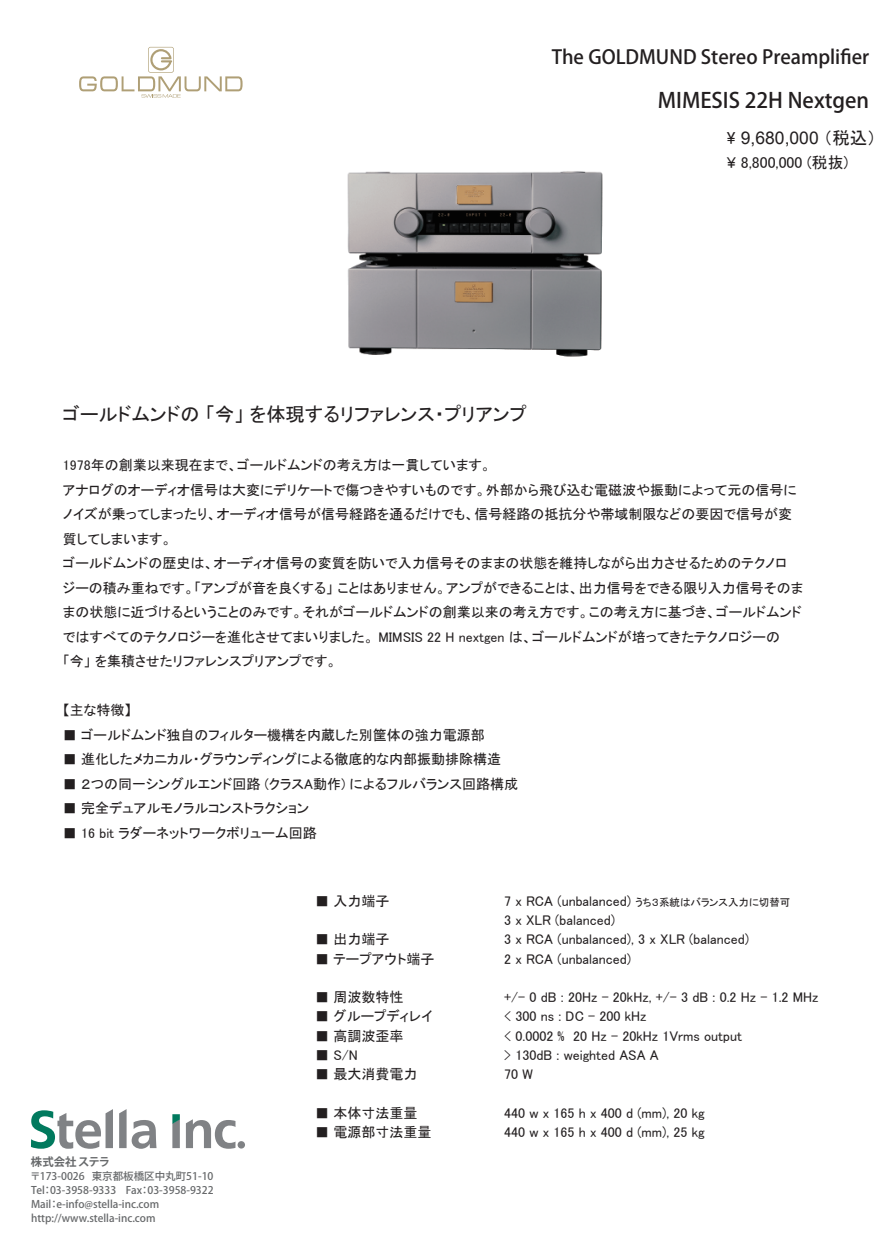
<style>
.page{position:relative;width:893px;height:1241px;background:#fff}
.page>*{position:absolute;margin:0;border:0;box-sizing:border-box;transform-origin:0 0}
.t1{font:500 21px "Koz Go Pro";color:#231f20}
.t2{font:500 19.25px "Koz Go Pro";color:#231f20}
.t3{font:19.25px "MS P Gothic";color:#231f20}
.t4{font:17.5px "Arial";color:#231f20}
.t5{font:15.75px "MS P Gothic";color:#231f20}
.t6{font:14px/24.5px "MS P Gothic";color:#231f20}
.t7{font:700 11.38px "Koz Go Pro";color:#67696b}
.t8{font:500 10.5px/14px "Koz Go Pro";color:#67696b}
.s1{font-family:"MS P Gothic"}
.s2{font-size:10.5px}
</style>
<div class="page">
<svg style="left:119px;top:1109px;width:38px;height:39px"></svg>
<svg style="left:186px;top:1119px;width:49px;height:29px"></svg>
<svg style="left:31px;top:1109px;width:82px;height:39px"></svg>
<svg style="left:238px;top:1140px;width:7px;height:8px"></svg>
<svg style="left:172px;top:1114px;width:8px;height:33px"></svg>
<img style="left:347px;top:171px;width:256px;height:186px">
<svg style="left:79px;top:47px;width:164px;height:51px"></svg>
<h2 class="t2" style="left:552px;top:44px;width:319px">The GOLDMUND Stereo Preamplifier</h2>
<h1 class="t1" style="left:658px;top:87px;width:213px">MIMESIS 22H Nextgen</h1>
<p class="t4" style="left:727px;top:126px;width:151px"><span class="s1">\</span> 9,680,000 <span class="s1">（税込）</span></p>
<p class="t5" style="left:727px;top:155px;width:123px">¥ 8,800,000 (税抜)</p>
<h2 class="t3" style="left:63px;top:404px;width:465px">ゴールドムンドの 「今」 を体現するリファレンス・プリアンプ</h2>
<p class="t6" style="left:63px;top:452px;width:742px">1978年の創業以来現在まで、ゴールドムンドの考え方は一貫しています。<br>アナログのオーディオ信号は大変にデリケートで傷つきやすいものです。外部から飛び込む電磁波や振動によって元の信号にノイズが乗ってしまったり、オーディオ信号が信号経路を通るだけでも、信号経路の抵抗分や帯域制限などの要因で信号が変質してしまいます。<br>ゴールドムンドの歴史は、オーディオ信号の変質を防いで入力信号そのままの状態を維持しながら出力させるためのテクノロジーの積み重ねです。「アンプが音を良くする」 ことはありません。アンプができることは、出力信号をできる限り入力信号そのままの状態に近づけるということのみです。それがゴールドムンドの創業以来の考え方です。この考え方に基づき、ゴールドムンドではすべてのテクノロジーを進化させてまいりました。 MIMSIS 22 H nextgen は、ゴールドムンドが培ってきたテクノロジーの<br>「今」 を集積させたリファレンスプリアンプです。</p>
<p class="t6" style="left:63px;top:697px;width:70px">【主な特徴】</p>
<p class="t6" style="left:63px;top:722px;width:423px">■ ゴールドムンド独自のフィルター機構を内蔵した別筐体の強力電源部</p>
<p class="t6" style="left:63px;top:746px;width:440px">■ 進化したメカニカル・グラウンディングによる徹底的な内部振動排除構造</p>
<p class="t6" style="left:63px;top:771px;width:457px">■ ２つの同一シングルエンド回路 (クラスA動作) によるフルバランス回路構成</p>
<p class="t6" style="left:63px;top:795px;width:248px">■ 完全デュアルモノラルコンストラクション</p>
<p class="t6" style="left:63px;top:820px;width:255px">■ 16 bit ラダーネットワークボリューム回路</p>
<p class="t7" style="left:31px;top:1153px;width:91px">株式会社 ステラ　</p>
<p class="t8" style="left:30px;top:1169px;width:195px">〒173-0026 東京都板橋区中丸町51-10　<br>Tel：03-3958-9333 Fax：03-3958-9322<br>Mail：e-info@stella-inc.com http://www.stella-inc.com</p>
<p class="t6" style="left:315px;top:888px;width:76px">■ 入力端子</p>
<p class="t6" style="left:504px;top:891px;width:288px;line-height:19.2px">7 x RCA (unbalanced) <span class="s2">うち３系統はバランス入力に切替可<br></span>3 x XLR (balanced)</p>
<p class="t6" style="left:315px;top:926px;width:76px">■ 出力端子</p>
<p class="t6" style="left:504px;top:926px;width:246px">3 x RCA (unbalanced), 3 x XLR (balanced)</p>
<p class="t6" style="left:315px;top:946px;width:121px">■ テープアウト端子</p>
<p class="t6" style="left:504px;top:946px;width:128px">2 x RCA (unbalanced)</p>
<p class="t6" style="left:315px;top:984px;width:90px">■ 周波数特性</p>
<p class="t6" style="left:504px;top:984px;width:316px">+/- 0 dB : 20Hz - 20kHz, +/- 3 dB : 0.2 Hz - 1.2 MHz</p>
<p class="t6" style="left:315px;top:1003px;width:119px">■ グループディレイ</p>
<p class="t6" style="left:504px;top:1003px;width:144px">&lt; 300 ns : DC - 200 kHz</p>
<p class="t6" style="left:315px;top:1023px;width:90px">■ 高調波歪率</p>
<p class="t6" style="left:504px;top:1023px;width:239px">&lt; 0.0002 % 20 Hz - 20kHz 1Vrms output</p>
<p class="t6" style="left:315px;top:1042px;width:44px">■ S/N</p>
<p class="t6" style="left:504px;top:1042px;width:156px">&gt; 130dB : weighted ASA A</p>
<p class="t6" style="left:315px;top:1061px;width:104px">■ 最大消費電力</p>
<p class="t6" style="left:504px;top:1061px;width:30px">70 W</p>
<p class="t6" style="left:315px;top:1100px;width:104px">■ 本体寸法重量</p>
<p class="t6" style="left:504px;top:1100px;width:202px">440 w x 165 h x 400 d (mm), 20 kg</p>
<p class="t6" style="left:315px;top:1119px;width:118px">■ 電源部寸法重量</p>
<p class="t6" style="left:504px;top:1119px;width:202px">440 w x 165 h x 400 d (mm), 25 kg</p>
</div>
